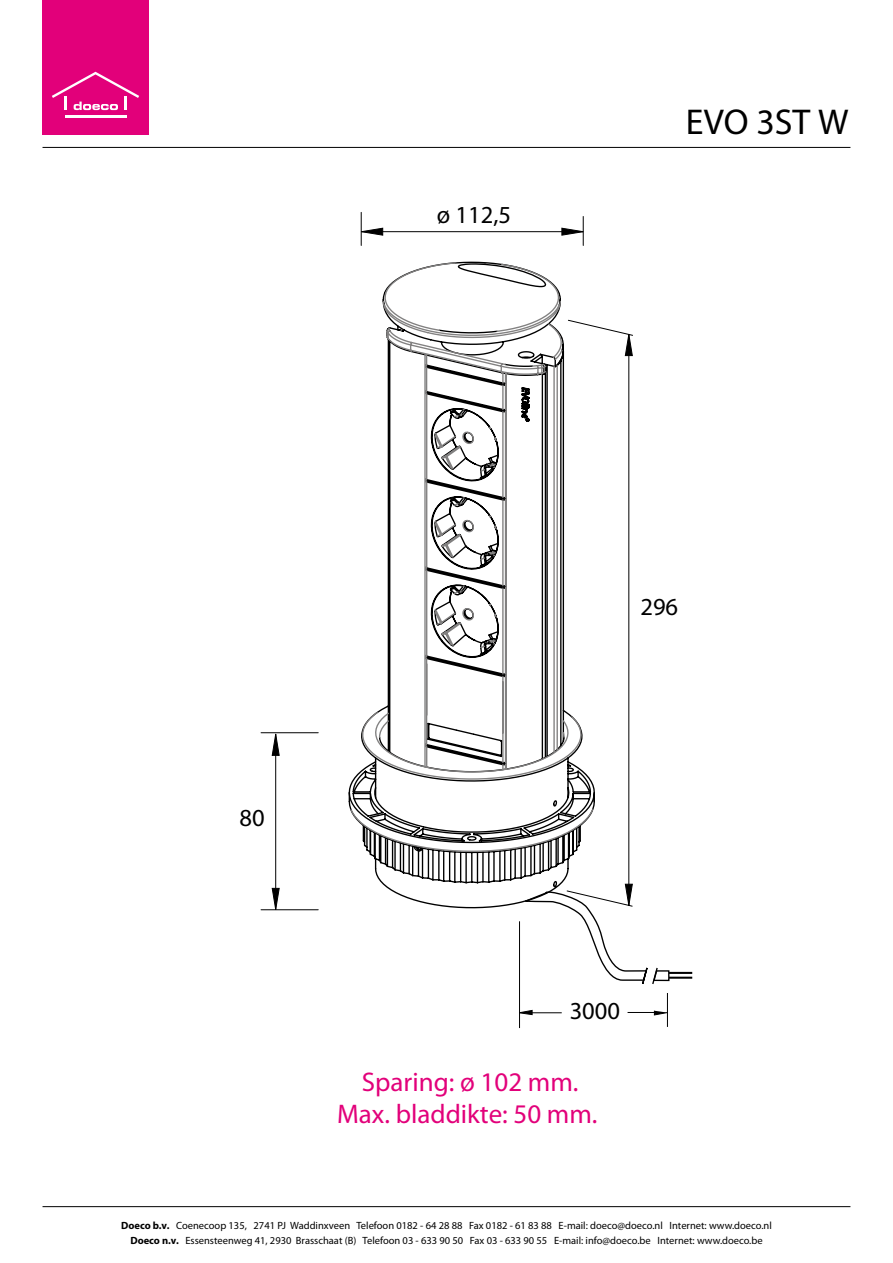
<style>
.page{position:relative;width:893px;height:1263px;background:#fff}
.page>*{position:absolute;margin:0;border:0;box-sizing:border-box;transform-origin:0 0}
.t1{font:36px "Myriad Pro";color:#000}
.t2{font:27px/32.4px "Myriad Pro";color:#e2007a;text-align:center}
.t3{font:24.6px "Myriad Pro";color:#000}
.t4{font:10.5px/15px "Myriad Pro";color:#000;text-align:center}
.s1{font-weight:700}
</style>
<div class="page">
<hr style="left:43px;top:147px;width:807px;height:1px;background:#000">
<div style="left:43px;top:0;width:106px;height:135px;background:#e2007a"></div>
<hr style="left:65px;top:115px;width:61px;height:3px;background:#fff">
<svg style="left:52px;top:72px;width:87px;height:38px"></svg>
<hr style="left:43px;top:1206px;width:807px;height:1px;background:#000">
<svg style="left:348px;top:789px;width:176px;height:120px"></svg>
<svg style="left:349px;top:261px;width:212px;height:592px"></svg>
<hr style="left:519px;top:921px;width:1px;height:107px;background:#000">
<hr style="left:667px;top:993px;width:1px;height:34px;background:#000">
<svg style="left:520px;top:1009px;width:13px;height:6px"></svg>
<svg style="left:654px;top:1010px;width:14px;height:6px"></svg>
<hr style="left:528px;top:1012px;width:34px;height:1px;background:#000">
<hr style="left:628px;top:1012px;width:33px;height:1px;background:#000">
<svg style="left:524px;top:319px;width:146px;height:665px"></svg>
<hr style="left:669px;top:972px;width:23px;height:2px;background:#000">
<hr style="left:669px;top:977px;width:23px;height:2px;background:#000">
<hr style="left:361px;top:212px;width:1px;height:33px;background:#000">
<svg style="left:271px;top:733px;width:9px;height:176px"></svg>
<hr style="left:261px;top:732px;width:57px;height:1px;background:#000">
<hr style="left:261px;top:909px;width:57px;height:1px;background:#000">
<svg style="left:361px;top:216px;width:223px;height:29px"></svg>
<h3 class="t3" style="left:437px;top:200px;width:76px">ø 112,5</h3>
<h1 class="t1" style="left:686px;top:100px;width:164px">EVO 3ST W</h1>
<h3 class="t3" style="left:640px;top:591px;width:39px">296</h3>
<h3 class="t3" style="left:240px;top:802px;width:27px">80</h3>
<h3 class="t3" style="left:570px;top:995px;width:52px">3000</h3>
<h2 class="t2" style="left:337px;top:1065px;width:262px">Sparing: ø 102 mm.<br>Max. bladdikte: 50 mm.</h2>
<p class="t4" style="left:121px;top:1217px;width:652px"><span class="s1">Doeco b.v.</span> Coenecoop 135, 2741 PJ Waddinxveen Telefoon 0182 - 64 28 88 Fax 0182 - 61 83 88 E-mail: doeco@doeco.nl Internet: www.doeco.nl<br><span class="s1">Doeco n.v.</span> Essensteenweg 41, 2930 Brasschaat (B) Telefoon 03 - 633 90 50 Fax 03 - 633 90 55 E-mail: info@doeco.be Internet: www.doeco.be</p>
</div>
